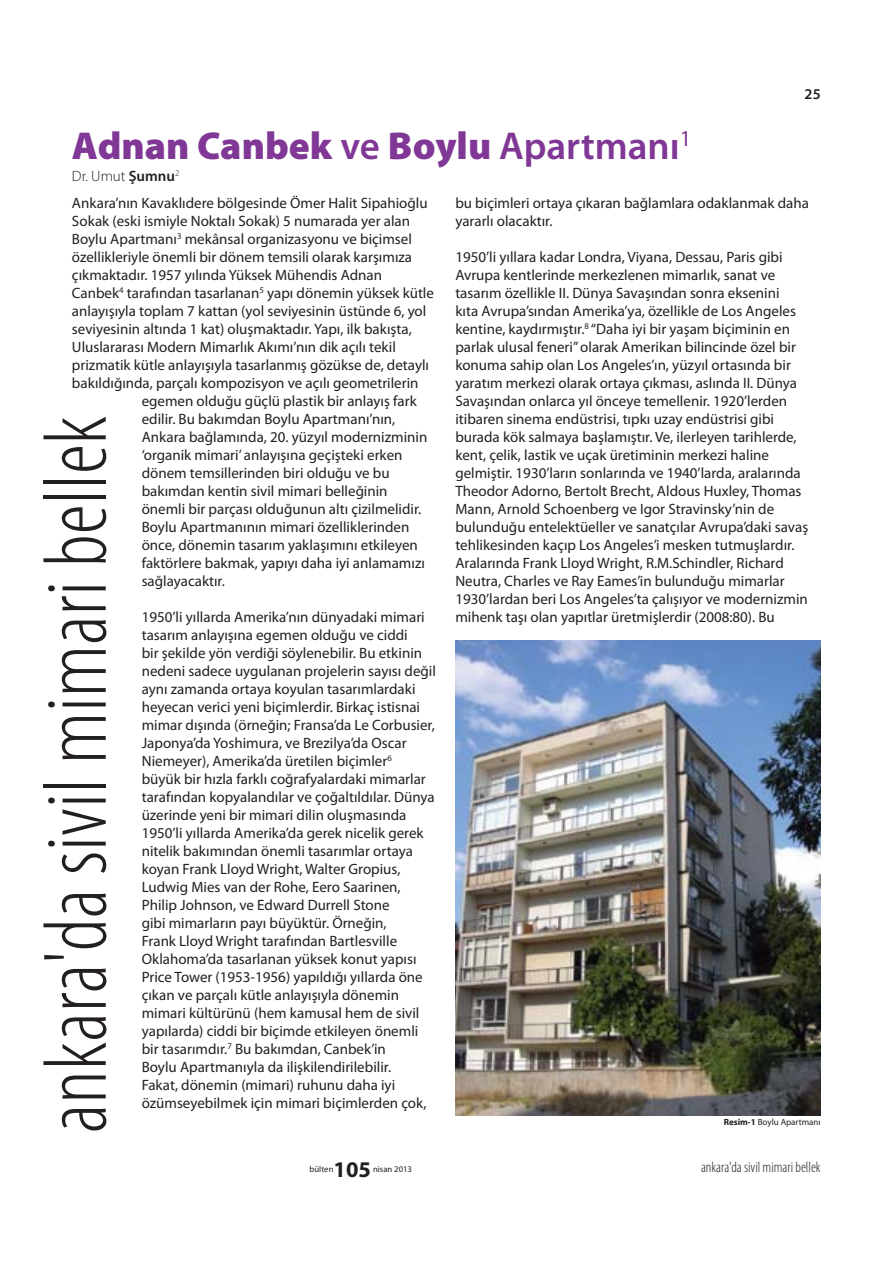
<style>
.page{position:relative;width:893px;height:1263px;background:#fff}
.page>*{position:absolute;margin:0;border:0;box-sizing:border-box;transform-origin:0 0}
.t1{font:300 condensed 90px "Myriad Pro";color:#231f20}
.t2{font:900 39px "Myriad Pro";color:#803795}
.t3{font:700 22.5px "Myriad Pro";color:#231f20}
.t4{font:15px/18px "Myriad Pro";color:#231f20}
.t5{font:300 condensed 15px "Myriad Pro";color:#231f20}
.t6{font:600 15px "Myriad Pro";color:#231f20}
.t7{font:9px "Myriad Pro";color:#231f20}
.t8{font:8.7px "Myriad Pro";color:#231f20}
.s1{font-weight:600}
.s2{font-weight:300}
.s3{font-weight:700}
</style>
<div class="page">
<img style="left:455px;top:640px;width:366px;height:475px">
<p class="t6" style="left:804px;top:85px;width:18px">25</p>
<p class="t2" style="left:72px;top:123px;width:621px">Adnan Canbek <span class="s1">ve</span> Boylu <span class="s1">Apartmanı</span><sup>1</sup></p>
<p class="t4" style="left:72px;top:164px;width:357px;line-height:26.7px"><span class="s2">Dr. Umut</span> <span class="s1">Şumnu</span><sup>2<br></sup>Ankara’nın Kavaklıdere bölgesinde Ömer Halit Sipahioğlu</p>
<p class="t4" style="left:72px;top:213px;width:340px">Sokak (eski ismiyle Noktalı Sokak) 5 numarada yer alan</p>
<p class="t4" style="left:72px;top:231px;width:341px">Boylu Apartmanı<sup>3</sup> mekânsal organizasyonu ve biçimsel</p>
<p class="t4" style="left:72px;top:249px;width:342px">özellikleriyle önemli bir dönem temsili olarak karşımıza</p>
<p class="t4" style="left:72px;top:267px;width:312px">çıkmaktadır. 1957 yılında Yüksek Mühendis Adnan</p>
<p class="t4" style="left:72px;top:285px;width:363px">Canbek<sup>4</sup> tarafından tasarlanan<sup>5</sup> yapı dönemin yüksek kütle</p>
<p class="t4" style="left:72px;top:303px;width:356px">anlayışıyla toplam 7 kattan (yol seviyesinin üstünde 6, yol</p>
<p class="t4" style="left:72px;top:321px;width:341px">seviyesinin altında 1 kat) oluşmaktadır. Yapı, ilk bakışta,</p>
<p class="t4" style="left:72px;top:339px;width:325px">Uluslararası Modern Mimarlık Akımı’nın dik açılı tekil</p>
<p class="t4" style="left:72px;top:357px;width:359px">prizmatik kütle anlayışıyla tasarlanmış gözükse de, detaylı</p>
<p class="t4" style="left:72px;top:375px;width:348px">bakıldığında, parçalı kompozisyon ve açılı geometrilerin</p>
<p class="t4" style="left:142px;top:393px;width:277px">egemen olduğu güçlü plastik bir anlayış fark</p>
<p class="t4" style="left:142px;top:411px;width:255px">edilir. Bu bakımdan Boylu Apartmanı’nın,</p>
<p class="t4" style="left:142px;top:429px;width:287px">Ankara bağlamında, 20. yüzyıl modernizminin</p>
<p class="t4" style="left:142px;top:447px;width:262px">‘organik mimari’ anlayışına geçişteki erken</p>
<p class="t4" style="left:142px;top:465px;width:249px">dönem temsillerinden biri olduğu ve bu</p>
<p class="t4" style="left:142px;top:483px;width:247px">bakımdan kentin sivil mimari belleğinin</p>
<p class="t4" style="left:142px;top:501px;width:281px">önemli bir parçası olduğunun altı çizilmelidir.</p>
<p class="t4" style="left:142px;top:519px;width:269px">Boylu Apartmanının mimari özelliklerinden</p>
<p class="t4" style="left:142px;top:537px;width:278px">önce, dönemin tasarım yaklaşımını etkileyen</p>
<p class="t4" style="left:142px;top:555px;width:285px">faktörlere bakmak, yapıyı daha iyi anlamamızı</p>
<p class="t4" style="left:142px;top:573px;width:85px">sağlayacaktır.</p>
<p class="t4" style="left:142px;top:609px;width:296px">1950’li yıllarda Amerika’nın dünyadaki mimari tasarım anlayışına egemen olduğu ve ciddi<br>bir şekilde yön verdiği söylenebilir. Bu etkinin nedeni sadece uygulanan projelerin sayısı değil aynı zamanda ortaya koyulan tasarımlardaki heyecan verici yeni biçimlerdir. Birkaç istisnai mimar dışında (örneğin; Fransa’da Le Corbusier, Japonya’da Yoshimura, ve Brezilya’da Oscar Niemeyer), Amerika’da üretilen biçimler<sup>6<br></sup>büyük bir hızla farklı coğrafyalardaki mimarlar tarafından kopyalandılar ve çoğaltıldılar. Dünya üzerinde yeni bir mimari dilin oluşmasında 1950’li yıllarda Amerika’da gerek nicelik gerek nitelik bakımından önemli tasarımlar ortaya koyan Frank Lloyd Wright, Walter Gropius, Ludwig Mies van der Rohe, Eero Saarinen, Philip Johnson, ve Edward Durrell Stone<br>gibi mimarların payı büyüktür. Örneğin,<br>Frank Lloyd Wright tarafından Bartlesville Oklahoma’da tasarlanan yüksek konut yapısı Price Tower (1953-1956) yapıldığı yıllarda öne çıkan ve parçalı kütle anlayışıyla dönemin mimari kültürünü (hem kamusal hem de sivil yapılarda) ciddi bir biçimde etkileyen önemli bir tasarımdır.<sup>7</sup> Bu bakımdan, Canbek’in<br>Boylu Apartmanıyla da ilişkilendirilebilir.<br>Fakat, dönemin (mimari) ruhunu daha iyi özümseyebilmek için mimari biçimlerden çok,</p>
<p class="t4" style="left:455px;top:195px;width:355px">bu biçimleri ortaya çıkaran bağlamlara odaklanmak daha yararlı olacaktır.</p>
<p class="t4" style="left:455px;top:249px;width:354px">1950’li yıllara kadar Londra, Viyana, Dessau, Paris gibi Avrupa kentlerinde merkezlenen mimarlık, sanat ve tasarım özellikle II. Dünya Savaşından sonra eksenini<br>kıta Avrupa’sından Amerika’ya, özellikle de Los Angeles kentine, kaydırmıştır.<sup>8</sup> “Daha iyi bir yaşam biçiminin en parlak ulusal feneri” olarak Amerikan bilincinde özel bir konuma sahip olan Los Angeles’ın, yüzyıl ortasında bir yaratım merkezi olarak ortaya çıkması, aslında II. Dünya Savaşından onlarca yıl önceye temellenir. 1920’lerden itibaren sinema endüstrisi, tıpkı uzay endüstrisi gibi burada kök salmaya başlamıştır. Ve, ilerleyen tarihlerde, kent, çelik, lastik ve uçak üretiminin merkezi haline gelmiştir. 1930’ların sonlarında ve 1940’larda, aralarında Theodor Adorno, Bertolt Brecht, Aldous Huxley, Thomas Mann, Arnold Schoenberg ve Igor Stravinsky’nin de bulunduğu entelektüeller ve sanatçılar Avrupa’daki savaş tehlikesinden kaçıp Los Angeles’i mesken tutmuşlardır.<br>Aralarında Frank Lloyd Wright, R.M.Schindler, Richard Neutra, Charles ve Ray Eames’in bulunduğu mimarlar 1930’lardan beri Los Angeles’ta çalışıyor ve modernizmin mihenk taşı olan yapıtlar üretmişlerdir (2008:80). Bu</p>
<p class="t1" style="left:41px;top:1133px;width:719px;rotate:-90deg">ankara'da sivil mimari bellek</p>
<p class="t7" style="left:724px;top:1119px;width:99px"><span class="s3">Resim-1</span> Boylu Apartmanı</p>
<p class="t8" style="left:310px;top:1166px;width:25px">bülten</p>
<p class="t3" style="left:333px;top:1156px;width:39px">105</p>
<p class="t8" style="left:373px;top:1166px;width:40px">nisan 2013</p>
<p class="t5" style="left:701px;top:1161px;width:121px">ankara'da sivil mimari bellek</p>
</div>
